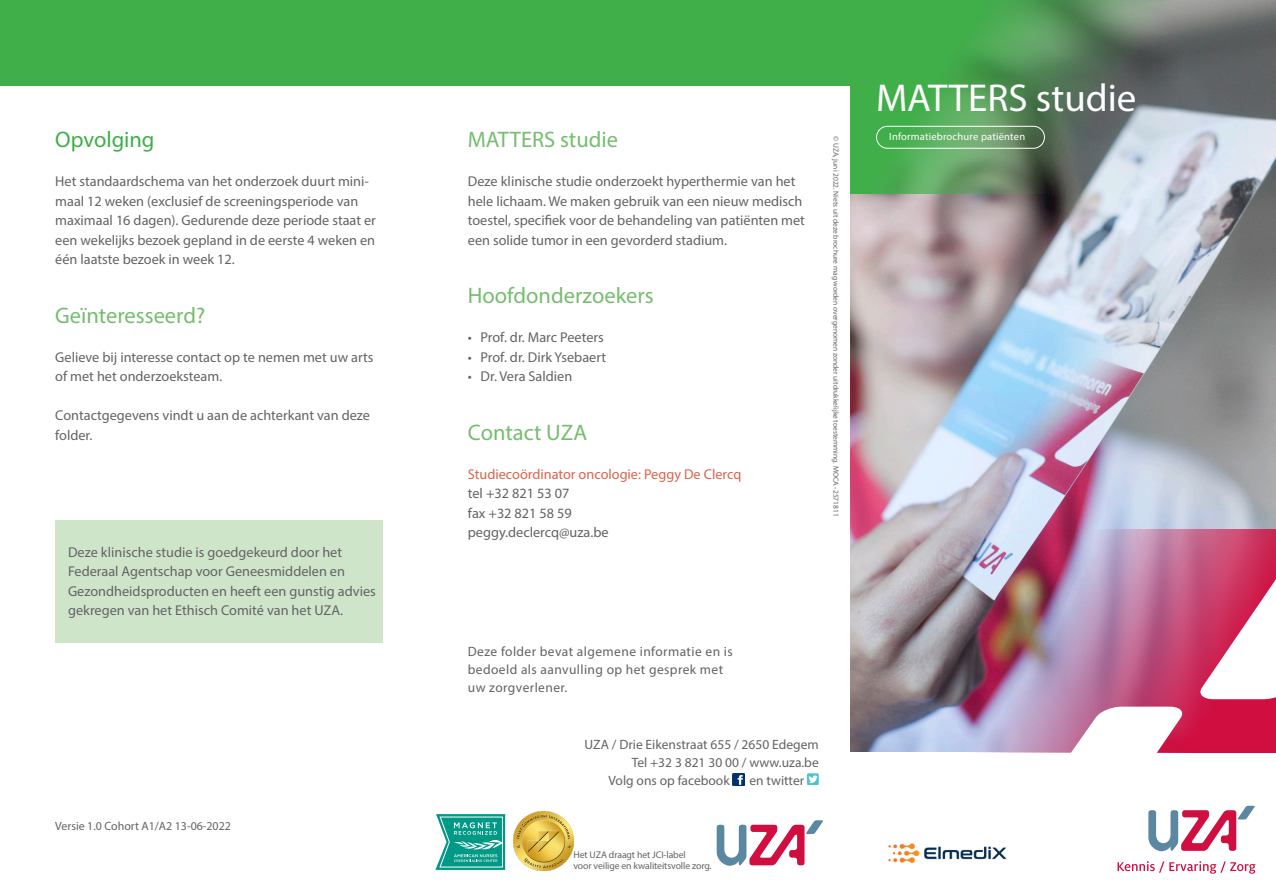
<style>
.page{position:relative;width:1276px;height:893px;background:#fff}
.page>*{position:absolute;margin:0;border:0;box-sizing:border-box;transform-origin:0 0}
.t1{font:39px "Myriad Pro";color:#fff}
._2_-_Body{font:22.5px "Myriad Pro";color:#76bd6f}
.looptekst{font:22.5px "Myriad Pro";color:#40ae49}
._2_-_Body-2{font:14.25px/19.5px "Myriad Pro";color:#636366}
._2_-_Body-3{font:14.25px "Myriad Pro";color:#db634b}
.t2{font:13.5px/18px "Myriad Pro";letter-spacing:.025em;color:#636366}
.t3{font:13.5px "Myriad Pro";color:#636366}
.looptekst-2{font:12px "Myriad Pro";color:#636366}
.t4{font:10.5px "Myriad Pro";letter-spacing:.02em;color:#fff}
.t5{font:9.75px/11.2px "Myriad Pro";letter-spacing:-.01em;color:#636366}
.t6{font:7.5px "Myriad Pro";color:#636366}
</style>
<div class="page">
<div style="left:55px;top:520px;width:328px;height:123px;background:#cfe5c9"></div>
<div style="left:425px;top:0;width:425px;height:85px;background:#40ae49"></div>
<div style="left:0;top:0;width:425px;height:85px;background:#40ae49"></div>
<svg style="left:1148px;top:806px;width:107px;height:45px"></svg>
<svg style="left:1117px;top:861px;width:138px;height:13px"></svg>
<svg style="left:716px;top:820px;width:107px;height:46px"></svg>
<svg style="left:732px;top:773px;width:12px;height:12px"></svg>
<div style="left:807px;top:773px;width:12px;height:12px;background:#47c3d2"></div>
<svg style="left:808px;top:775px;width:9px;height:8px"></svg>
<img style="left:513px;top:811px;width:60px;height:60px">
<svg style="left:435px;top:814px;width:70px;height:56px;background:#3fb2a4"></svg>
<img style="left:850px;top:193px;width:426px;height:559px">
<img style="left:949px;top:529px;width:327px;height:224px">
<svg style="left:1197px;top:562px;width:79px;height:137px"></svg>
<svg style="left:1057px;top:707px;width:127px;height:46px"></svg>
<svg style="left:850px;top:0;width:426px;height:193px;background:#699771"></svg>
<div style="left:876px;top:126px;width:168px;height:23px;border:1px solid #fff;border-radius:11px"></div>
<img style="left:888px;top:843px;width:119px;height:21px">
<p class="looptekst" style="left:55px;top:126px;width:101px">Opvolging</p>
<p class="_2_-_Body-2" style="left:55px;top:171px;width:322px">Het standaardschema van het onderzoek duurt mini&shy;maal 12 weken (exclusief de screeningsperiode van maximaal 16 dagen). Gedurende deze periode staat er een wekelijks bezoek gepland in de eerste 4 weken en één laatste bezoek in week 12.</p>
<p class="_2_-_Body" style="left:55px;top:301px;width:151px">Geïnteresseerd?</p>
<p class="_2_-_Body-2" style="left:55px;top:347px;width:320px">Gelieve bij interesse contact op te nemen met uw arts of met het onderzoeksteam.</p>
<p class="_2_-_Body-2" style="left:55px;top:405px;width:316px">Contactgegevens vindt u aan de achterkant van deze folder.</p>
<p class="_2_-_Body-2" style="left:68px;top:542px;width:309px">Deze klinische studie is goedgekeurd door het Federaal Agentschap voor Geneesmiddelen en Gezondheidsproducten en heeft een gunstig advies gekregen van het Ethisch Comité van het UZA.</p>
<p class="looptekst-2" style="left:55px;top:818px;width:177px">Versie 1.0 Cohort A1/A2 13-06-2022</p>
<p class="_2_-_Body" style="left:468px;top:126px;width:152px">MATTERS studie</p>
<p class="_2_-_Body-2" style="left:468px;top:171px;width:339px">Deze klinische studie onderzoekt hyperthermie van het hele lichaam. We maken gebruik van een nieuw medisch toestel, specifiek voor de behandeling van patiënten met een solide tumor in een gevorderd stadium.</p>
<p class="_2_-_Body" style="left:468px;top:282px;width:187px">Hoofdonderzoekers</p>
<p class="_2_-_Body-2" style="left:468px;top:327px;width:137px">• Prof. dr. Marc Peeters</p>
<p class="_2_-_Body-2" style="left:468px;top:347px;width:140px">• Prof. dr. Dirk Ysebaert</p>
<p class="_2_-_Body-2" style="left:468px;top:366px;width:106px">• Dr. Vera Saldien</p>
<p class="_2_-_Body" style="left:468px;top:418px;width:121px">Contact UZA</p>
<p class="_2_-_Body-3" style="left:468px;top:465px;width:275px">Studiecoördinator oncologie: Peggy De Clercq</p>
<p class="_2_-_Body-2" style="left:468px;top:483px;width:103px">tel +32 821 53 07</p>
<p class="_2_-_Body-2" style="left:468px;top:503px;width:105px">fax +32 821 58 59</p>
<p class="_2_-_Body-2" style="left:468px;top:522px;width:142px">peggy.declercq@uza.be</p>
<p class="t6" style="left:840px;top:136px;width:382px;rotate:90deg">© UZA, juni 2022. Niets uit deze brochure mag worden overgenomen zonder uitdrukkelijke toestemming. MOCA -2571811</p>
<p class="t1" style="left:876px;top:74px;width:262px">MATTERS studie</p>
<p class="t4" style="left:889px;top:130px;width:137px">Informatiebrochure patiënten</p>
<p class="t2" style="left:468px;top:642px;width:266px">Deze folder bevat algemene informatie en is bedoeld als aanvulling op het gesprek met uw zorgverlener.</p>
<p class="t3" style="left:584px;top:736px;width:236px">UZA / Drie Eikenstraat 655 / 2650 Edegem</p>
<p class="t3" style="left:631px;top:754px;width:189px">Tel +32 3 821 30 00 / www.uza.be</p>
<p class="t3" style="left:608px;top:772px;width:123px">Volg ons op facebook</p>
<p class="t3" style="left:749px;top:772px;width:56px">en twitter</p>
<p class="t5" style="left:573px;top:848px;width:140px">Het UZA draagt het JCI-label<br>voor veilige en kwaliteitsvolle zorg.</p>
</div>
